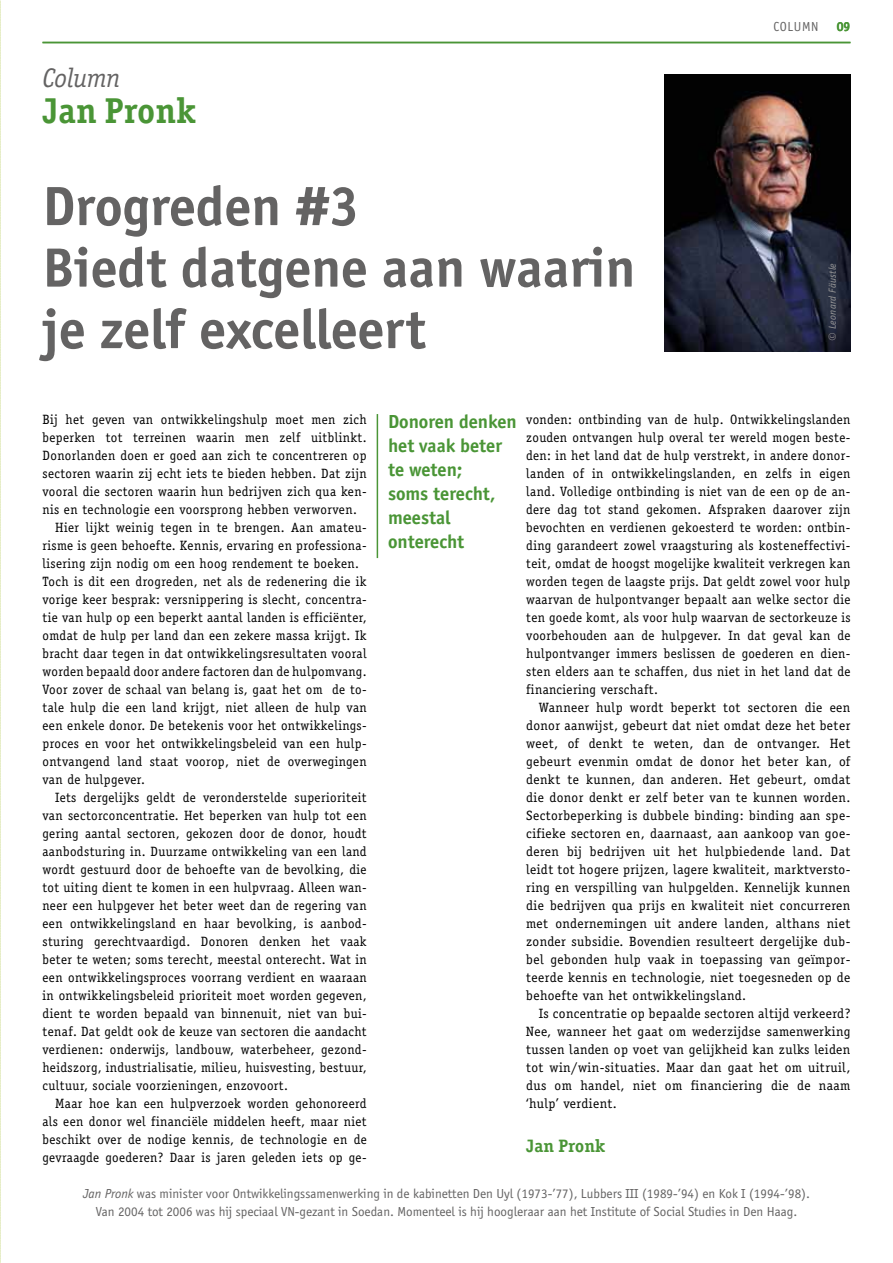
<style>
.page{position:relative;width:893px;height:1263px;background:#fff}
.page>*{position:absolute;margin:0;border:0;box-sizing:border-box;transform-origin:0 0}
.t1{font:700 57px/61.5px "Officina Sans EF";color:#646363}
.t2{font:700 36px "Officina Ser ITC Std";letter-spacing:.01em;color:#4a9536}
.t3{font:italic 27px "Officina Ser ITC Std";color:#646363}
.t4{font:700 19.5px/24px "Officina Sans EF";color:#4a9536}
.t5{font:700 18px "Officina Ser ITC Std";letter-spacing:.01em;color:#4a9536}
.t6{font:13.5px/18px "Officina Serif";letter-spacing:.03em;color:#000;text-align:justify}
.t7{font:13.5px/18px "Officina Sans EF";color:#646363;text-align:center}
.t8{font:13.5px "Officina Serif";letter-spacing:.01em;color:#000}
.t9{font:700 13.5px "Officina Sans EF";color:#4a9536}
.t10{font:italic 10.5px "Officina Sans EF";letter-spacing:.025em;color:#989797}
.s1{font-style:italic}
</style>
<div class="page">
<hr style="left:43px;top:42px;width:807px;height:1px;background:#4a9536">
<svg style="left:0;top:0;width:1px;height:1263px"></svg>
<hr style="left:377px;top:414px;width:1px;height:144px;background:#4a9536">
<img style="left:664px;top:75px;width:186px;height:276px">
<h3 class="t3" style="left:43px;top:63px;width:79px">Column</h3>
<h2 class="t2" style="left:43px;top:89px;width:155px">Jan Pronk</h2>
<h1 class="t1" style="left:43px;top:175px;width:594px">Drogreden #3<br>Biedt datgene aan waarin je zelf excelleert</h1>
<p class="t7" style="left:773px;top:17px;width:47px">column</p>
<p class="t9" style="left:837px;top:18px;width:15px">09</p>
<p class="t10" style="left:827px;top:341px;width:79px;rotate:-90deg">© Leonard Fäustle</p>
<p class="t6" style="left:43px;top:411px;width:326px">Bij het geven van ontwikkelingshulp moet men zich</p>
<p class="t6" style="left:43px;top:429px;width:326px">beperken tot terreinen waarin men zelf uitblinkt.</p>
<p class="t6" style="left:43px;top:447px;width:326px">Donorlanden doen er goed aan zich te concentreren op</p>
<p class="t6" style="left:43px;top:465px;width:326px">sectoren waarin zij echt iets te bieden hebben. Dat zijn</p>
<p class="t6" style="left:43px;top:483px;width:326px">vooral die sectoren waarin hun bedrijven zich qua ken-</p>
<p class="t6" style="left:43px;top:501px;width:316px">nis en technologie een voorsprong hebben verworven.</p>
<p class="t6" style="left:55px;top:519px;width:313px">Hier lijkt weinig tegen in te brengen. Aan amateu-</p>
<p class="t6" style="left:43px;top:537px;width:326px">risme is geen behoefte. Kennis, ervaring en professiona-</p>
<p class="t6" style="left:43px;top:555px;width:318px">lisering zijn nodig om een hoog rendement te boeken.</p>
<p class="t6" style="left:43px;top:573px;width:326px">Toch is dit een drogreden, net als de redenering die ik</p>
<p class="t6" style="left:43px;top:591px;width:326px">vorige keer besprak: versnippering is slecht, concentra-</p>
<p class="t6" style="left:43px;top:609px;width:326px">tie van hulp op een beperkt aantal landen is efficiënter,</p>
<p class="t6" style="left:43px;top:627px;width:326px">omdat de hulp per land dan een zekere massa krijgt. Ik</p>
<p class="t6" style="left:43px;top:645px;width:326px">bracht daar tegen in dat ontwikkelingsresultaten vooral</p>
<p class="t6" style="left:43px;top:663px;width:326px">worden bepaald door andere factoren dan de hulpomvang.</p>
<p class="t6" style="left:43px;top:681px;width:326px">Voor zover de schaal van belang is, gaat het om de to-</p>
<p class="t6" style="left:43px;top:699px;width:326px">tale hulp die een land krijgt, niet alleen de hulp van</p>
<p class="t6" style="left:43px;top:717px;width:326px">een enkele donor. De betekenis voor het ontwikkelings-</p>
<p class="t6" style="left:43px;top:735px;width:326px">proces en voor het ontwikkelingsbeleid van een hulp-</p>
<p class="t6" style="left:43px;top:752px;width:326px">ontvangend land staat voorop, niet de overwegingen</p>
<p class="t8" style="left:43px;top:772px;width:104px">van de hulpgever.</p>
<p class="t6" style="left:55px;top:788px;width:313px">Iets dergelijks geldt de veronderstelde superioriteit</p>
<p class="t6" style="left:43px;top:806px;width:326px">van sectorconcentratie. Het beperken van hulp tot een</p>
<p class="t6" style="left:43px;top:824px;width:326px">gering aantal sectoren, gekozen door de donor, houdt</p>
<p class="t6" style="left:43px;top:842px;width:326px">aanbodsturing in. Duurzame ontwikkeling van een land</p>
<p class="t6" style="left:43px;top:860px;width:326px">wordt gestuurd door de behoefte van de bevolking, die</p>
<p class="t6" style="left:43px;top:878px;width:326px">tot uiting dient te komen in een hulpvraag. Alleen wan-</p>
<p class="t6" style="left:43px;top:896px;width:326px">neer een hulpgever het beter weet dan de regering van</p>
<p class="t6" style="left:43px;top:914px;width:326px">een ontwikkelingsland en haar bevolking, is aanbod-</p>
<p class="t6" style="left:43px;top:932px;width:326px">sturing gerechtvaardigd. Donoren denken het vaak</p>
<p class="t6" style="left:43px;top:950px;width:326px">beter te weten; soms terecht, meestal onterecht. Wat in</p>
<p class="t6" style="left:43px;top:968px;width:326px">een ontwikkelingsproces voorrang verdient en waaraan</p>
<p class="t6" style="left:43px;top:986px;width:326px">in ontwikkelingsbeleid prioriteit moet worden gegeven,</p>
<p class="t6" style="left:43px;top:1004px;width:326px">dient te worden bepaald van binnenuit, niet van bui-</p>
<p class="t6" style="left:43px;top:1022px;width:326px">tenaf. Dat geldt ook de keuze van sectoren die aandacht</p>
<p class="t6" style="left:43px;top:1040px;width:326px">verdienen: onderwijs, landbouw, waterbeheer, gezond-</p>
<p class="t6" style="left:43px;top:1058px;width:326px">heidszorg, industrialisatie, milieu, huisvesting, bestuur,</p>
<p class="t6" style="left:43px;top:1076px;width:247px">cultuur, sociale voorzieningen, enzovoort.</p>
<p class="t6" style="left:55px;top:1094px;width:313px">Maar hoe kan een hulpverzoek worden gehonoreerd</p>
<p class="t6" style="left:43px;top:1112px;width:326px">als een donor wel financiële middelen heeft, maar niet</p>
<p class="t6" style="left:43px;top:1130px;width:326px">beschikt over de nodige kennis, de technologie en de</p>
<p class="t6" style="left:43px;top:1148px;width:326px">gevraagde goederen? Daar is jaren geleden iets op ge-</p>
<h3 class="t4" style="left:388px;top:409px;width:130px">Donoren denken het vaak beter te weten;<br>soms terecht, meestal onterecht</h3>
<p class="t6" style="left:526px;top:410px;width:326px">vonden: ontbinding van de hulp. Ontwikkelingslanden zouden ontvangen hulp overal ter wereld mogen beste&shy;den: in het land dat de hulp verstrekt, in andere donor&shy;landen of in ontwikkelingslanden, en zelfs in eigen land. Volledige ontbinding is niet van de een op de an&shy;dere dag tot stand gekomen. Afspraken daarover zijn bevochten en verdienen gekoesterd te worden: ontbin&shy;ding garandeert zowel vraagsturing als kosteneffectivi&shy;teit, omdat de hoogst mogelijke kwaliteit verkregen kan worden tegen de laagste prijs. Dat geldt zowel voor hulp waarvan de hulpontvanger bepaalt aan welke sector die ten goede komt, als voor hulp waarvan de sectorkeuze is voorbehouden aan de hulpgever. In dat geval kan de hulpontvanger immers beslissen de goederen en dien&shy;sten elders aan te schaffen, dus niet in het land dat de financiering verschaft.</p>
<p class="t6" style="left:526px;top:699px;width:326px;text-indent:13px">Wanneer hulp wordt beperkt tot sectoren die een donor aanwijst, gebeurt dat niet omdat deze het beter weet, of denkt te weten, dan de ontvanger. Het gebeurt evenmin omdat de donor het beter kan, of denkt te kunnen, dan anderen. Het gebeurt, omdat die donor denkt er zelf beter van te kunnen worden.<br>Sectorbeperking is dubbele binding: binding aan spe&shy;cifieke sectoren en, daarnaast, aan aankoop van goe&shy;deren bij bedrijven uit het hulpbiedende land. Dat leidt tot hogere prijzen, lagere kwaliteit, marktversto&shy;ring en verspilling van hulpgelden. Kennelijk kunnen die bedrijven qua prijs en kwaliteit niet concurreren met ondernemingen uit andere landen, althans niet zonder subsidie. Bovendien resulteert dergelijke dub&shy;bel gebonden hulp vaak in toepassing van geïmpor&shy;teerde kennis en technologie, niet toegesneden op de behoefte van het ontwikkelingsland.</p>
<p class="t6" style="left:526px;top:1005px;width:326px;text-indent:13px">Is concentratie op bepaalde sectoren altijd verkeerd?<br>Nee, wanneer het gaat om wederzijdse samenwerking tussen landen op voet van gelijkheid kan zulks leiden tot win/win-situaties. Maar dan gaat het om uitruil, dus om handel, niet om financiering die de naam ‘hulp’ verdient.</p>
<h3 class="t5" style="left:526px;top:1135px;width:81px">Jan Pronk</h3>
<p class="t7" style="left:83px;top:1184px;width:728px"><span class="s1">Jan Pronk</span> was minister voor Ontwikkelingssamenwerking in de kabinetten Den Uyl (1973-’77), Lubbers III (1989-’94) en Kok I (1994-’98).<br>Van 2004 tot 2006 was hij speciaal VN-gezant in Soedan. Momenteel is hij hoogleraar aan het Institute of Social Studies in Den Haag.</p>
</div>
